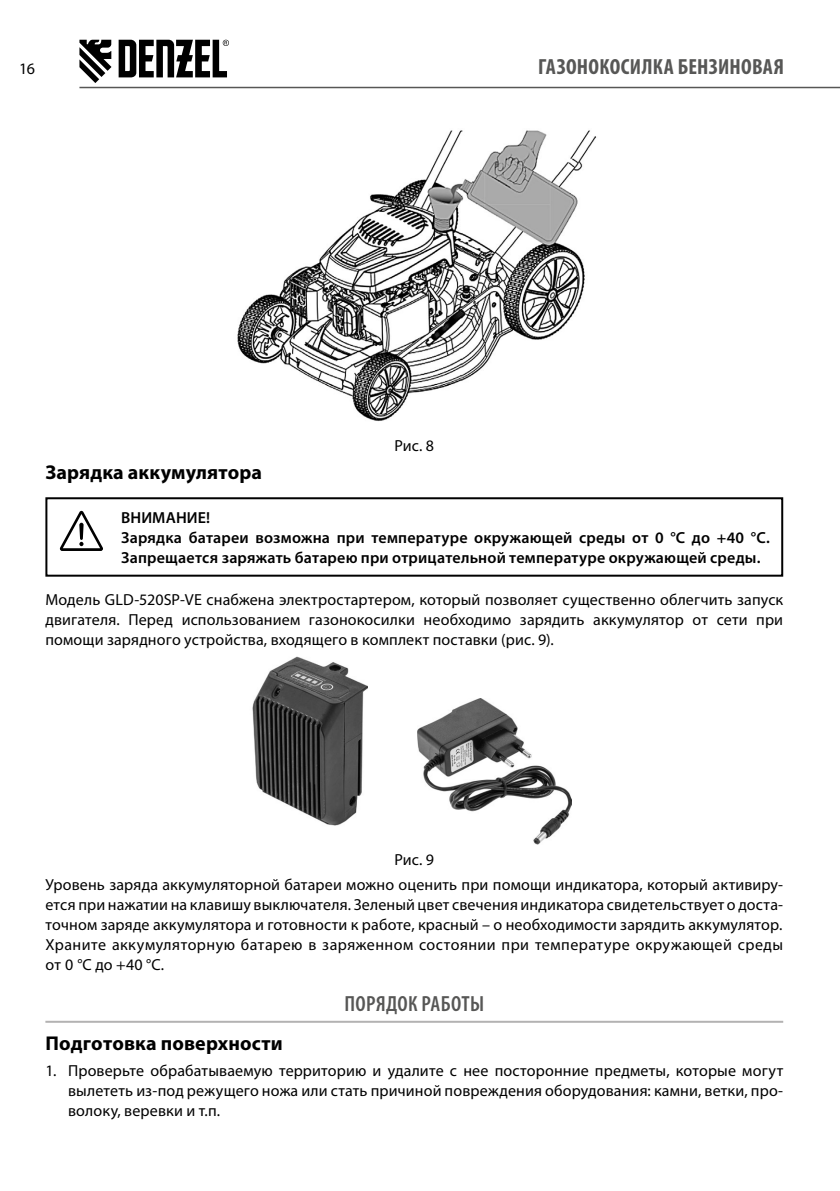
<style>
.page{position:relative;width:840px;height:1191px;background:#fff}
.page>*{position:absolute;margin:0;border:0;box-sizing:border-box;transform-origin:0 0}
.t1{font:700 condensed 22px "Myriad Pro";letter-spacing:.015em;color:#575756}
.t2{font:600 condensed 22px "Myriad Pro";letter-spacing:.015em;color:#575756}
.t3{font:700 20px "Myriad Pro";letter-spacing:.005em;color:#000}
.t4{font:16px/20px "Myriad Pro";letter-spacing:.01em;color:#000;text-align:justify}
.t5{font:600 16px/20px "Myriad Pro";letter-spacing:.01em;color:#000}
</style>
<div class="page">
<hr style="left:79px;top:87px;width:760px;height:1px;background:#575756">
<svg style="left:79px;top:40px;width:32px;height:43px"></svg>
<svg style="left:118px;top:40px;width:111px;height:37px"></svg>
<hr style="left:45px;top:1020px;width:737px;height:2px;background:#b3b2b2">
<img style="left:237px;top:130px;width:360px;height:291px">
<svg style="left:60px;top:511px;width:43px;height:40px"></svg>
<div style="left:45px;top:497px;width:737px;height:79px;border:2px solid #000"></div>
<img style="left:252px;top:656px;width:115px;height:170px">
<img style="left:417px;top:698px;width:154px;height:147px">
<p class="t4" style="left:19px;top:59px;width:17px">16</p>
<h1 class="t1" style="left:537px;top:53px;width:247px">ГАЗОНОКОСИЛКА БЕНЗИНОВАЯ</h1>
<p class="t4" style="left:394px;top:435px;width:41px">Рис. 8</p>
<p class="t3" style="left:45px;top:459px;width:218px">Зарядка аккумулятора</p>
<p class="t5" style="left:121px;top:507px;width:649px">ВНИМАНИЕ!<br>Зарядка батареи возможна при температуре окружающей среды от 0 °С до +40 °С.<br>Запрещается заряжать батарею при отрицательной температуре окружающей среды.</p>
<p class="t4" style="left:45px;top:589px;width:739px">Модель GLD-520SP-VE снабжена электростартером, который позволяет существенно облегчить запуск двигателя. Перед использованием газонокосилки необходимо зарядить аккумулятор от сети при помощи зарядного устройства, входящего в комплект поставки (рис. 9).</p>
<p class="t4" style="left:45px;top:846px;width:739px;line-height:25.6px;text-align:center">Рис. 9<br>Уровень заряда аккумуляторной батареи можно оценить при помощи индикатора, который активиру-</p>
<p class="t4" style="left:45px;top:894px;width:739px">ется при нажатии на клавишу выключателя. Зеленый цвет свечения индикатора свидетельствует о доста&shy;точном заряде аккумулятора и готовности к работе, красный – о необходимости зарядить аккумулятор.<br>Храните аккумуляторную батарею в заряженном состоянии при температуре окружающей среды от 0 °С до +40 °С.</p>
<h1 class="t2" style="left:344px;top:990px;width:141px">ПОРЯДОК РАБОТЫ</h1>
<p class="t3" style="left:45px;top:1030px;width:239px">Подготовка поверхности</p>
<p class="t4" style="left:68px;top:1060px;width:716px;text-indent:-23px">1. Проверьте обрабатываемую территорию и удалите с нее посторонние предметы, которые могут вылететь из-под режущего ножа или стать причиной повреждения оборудования: камни, ветки, про&shy;волоку, веревки и т.п.</p>
</div>
